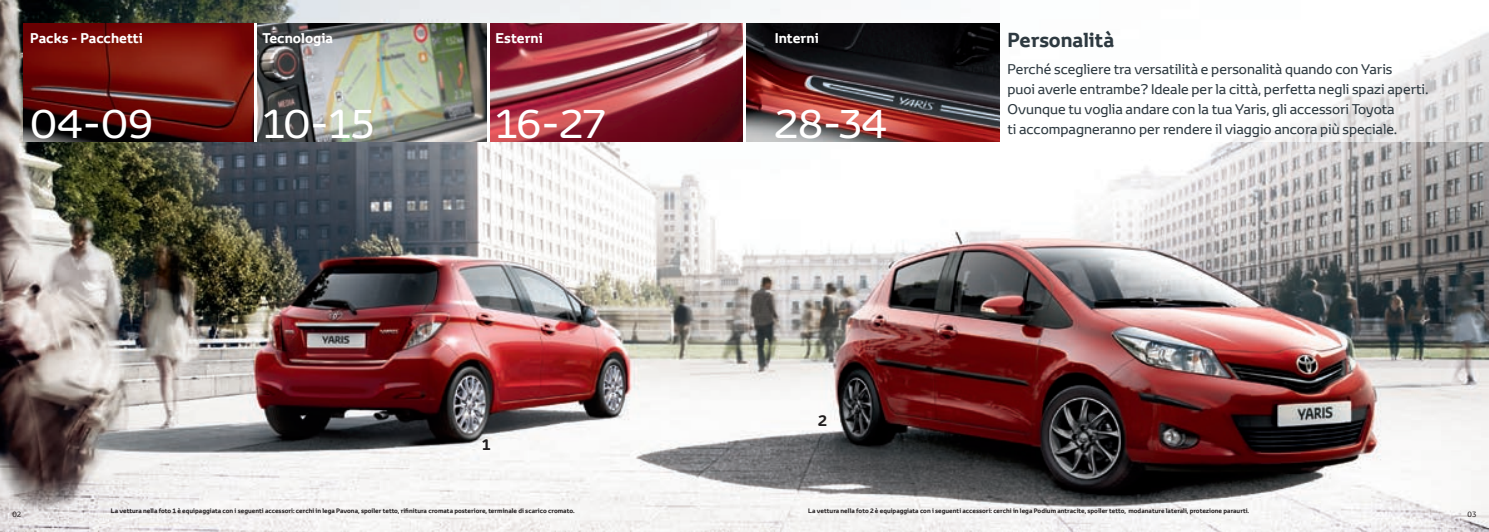
<style>
.page{position:relative;width:1489px;height:532px;background:#fff}
.page>*{position:absolute;margin:0;border:0;box-sizing:border-box;transform-origin:0 0}
.t1{font:39.38px "Toyota Display";color:#fff}
.t2{font:700 19.75px "Toyota Display";color:#2d3940}
.t3{font:700 15px "Toyota Display";color:#231f20}
.t4{font:13.62px/19.9px "Toyota Display";color:#2d3940}
.t5{font:700 13.62px "Toyota Display";color:#fff}
.t6{font:7.5px "Toyota Text";color:#231f20}
.t7{font:700 6.25px "Toyota Display";color:#231f20}
</style>
<div class="page">
<img style="left:0;top:0;width:1488px;height:531px">
<img style="left:23px;top:23px;width:977px;height:119px">
<hr style="left:255px;top:23px;width:2px;height:119px;background:#fff">
<hr style="left:487px;top:23px;width:2px;height:119px;background:#fff">
<hr style="left:743px;top:23px;width:2px;height:119px;background:#fff">
<img style="left:1000px;top:0;width:488px;height:142px">
<h3 class="t5" style="left:30px;top:28px;width:114px">Packs - Pacchetti</h3>
<h3 class="t5" style="left:262px;top:28px;width:72px">Tecnologia</h3>
<h3 class="t5" style="left:495px;top:28px;width:49px">Esterni</h3>
<h3 class="t5" style="left:774px;top:28px;width:46px">Interni</h3>
<h1 class="t1" style="left:30px;top:98px;width:124px">04-09</h1>
<h1 class="t1" style="left:263px;top:98px;width:113px">10-15</h1>
<h1 class="t1" style="left:495px;top:98px;width:111px">16-27</h1>
<h3 class="t3" style="left:482px;top:433px;width:10px">1</h3>
<h1 class="t1" style="left:774px;top:98px;width:114px">28-34</h1>
<h3 class="t3" style="left:818px;top:409px;width:10px">2</h3>
<h2 class="t2" style="left:1007px;top:26px;width:108px">Personalità</h2>
<p class="t4" style="left:1007px;top:59px;width:422px">Perché scegliere tra versatilità e personalità quando con Yaris<br>puoi averle entrambe? Ideale per la città, perfetta negli spazi aperti.<br>Ovunque tu voglia andare con la tua Yaris, gli accessori Toyota<br>ti accompagneranno per rendere il viaggio ancora più speciale.</p>
<p class="t7" style="left:111px;top:506px;width:465px">La vettura nella foto 1 è equipaggiata con i seguenti accessori: cerchi in lega Pavona, spoiler tetto, rifinitura cromata posteriore, terminale di scarico cromato.</p>
<p class="t7" style="left:808px;top:506px;width:442px">La vettura nella foto 2 è equipaggiata con i seguenti accessori: cerchi in lega Podium antracite, spoiler tetto, modanature laterali, protezione paraurti.</p>
<p class="t6" style="left:12px;top:509px;width:10px">02</p>
<p class="t6" style="left:1467px;top:509px;width:10px">03</p>
</div>
